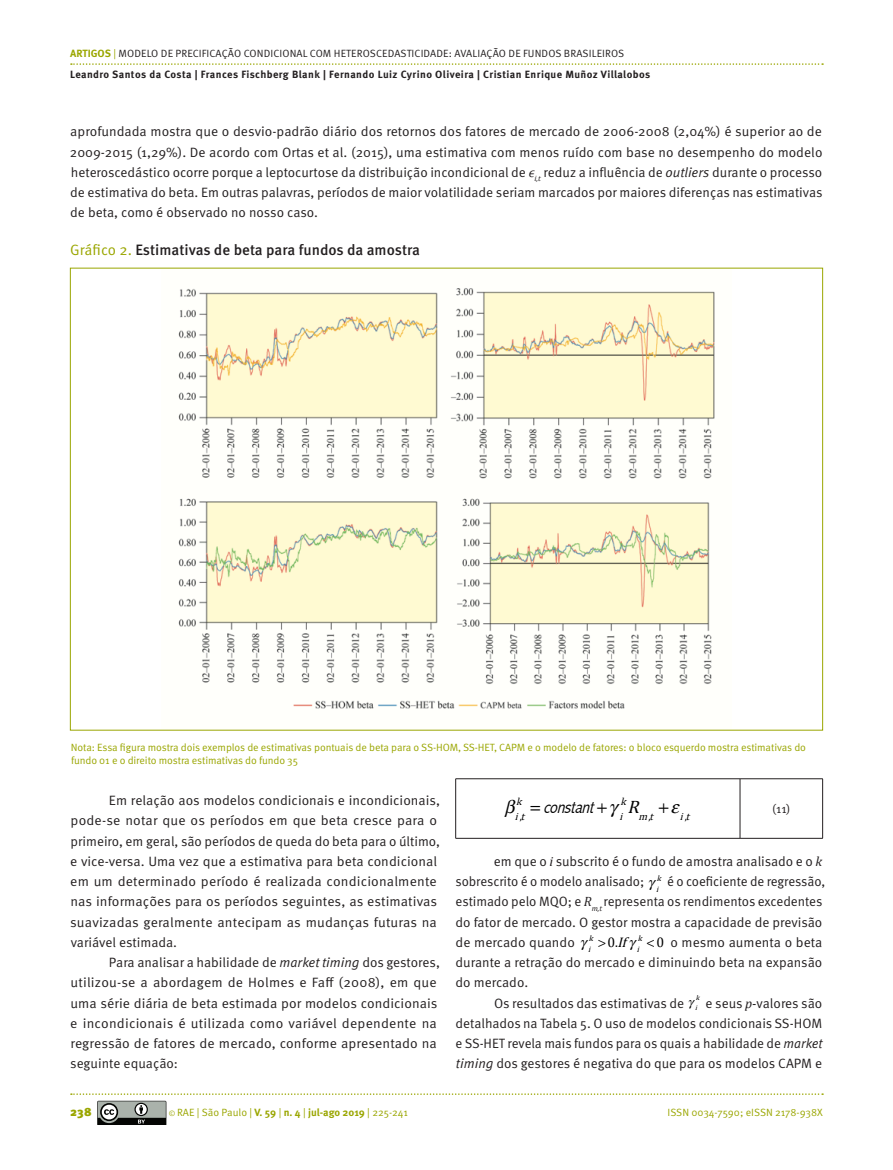
<style>
.page{position:relative;width:893px;height:1170px;background:#fff}
.page>*{position:absolute;margin:0;border:0;box-sizing:border-box;transform-origin:0 0}
.t1{font:italic 300 condensed 18px "Abadi";color:#000}
._07_Tit_Grafico_2{font:500 15px "Meta Pro";color:#231f20}
._06_Corpo_de_Texto_M{font:13.5px/20.2px "Meta Pro";color:#231f20}
._05_Corpo_de_Texto_I{font:13.5px/20.2px "Meta Pro";color:#231f20;text-align:justify}
.t2{font:12px "Meta Pro";color:#231f20}
.t3{font:900 12px "Meta Pro";color:#9aa600}
._03_Legenda_Tabela_1{font:10.5px/12.6px "Meta Pro";letter-spacing:-.01em;color:#9aa600}
.t4{font:700 10.5px/21.1px "Meta Pro";letter-spacing:.04em;color:#231f20}
.t5{font:italic 10.35px "Cambria Math";color:#000}
.t6{font:italic 8.1px "Cambria Math";color:#000}
.t7{font:italic 6.9px "Cambria Math";color:#000}
.s1{color:#9aa600}
.s2{font-weight:400;color:#9aa600}
.s3{font-weight:400}
.s4{font-family:"Cambria";font-style:italic}
.s5{font-style:italic}
.s6{font-style:normal}
.s7{font-style:normal;font-size:13.95px}
.s8{font-size:13.95px}
.s9{font-size:7.5px}
.s10{font-weight:700}
</style>
<div class="page">
<svg style="left:71px;top:63px;width:752px;height:2px"></svg>
<svg style="left:71px;top:1093px;width:752px;height:1px"></svg>
<svg style="left:97px;top:1100px;width:70px;height:25px;background:#7a7e7a"></svg>
<img style="left:178px;top:288px;width:537px;height:421px">
<hr style="left:455px;top:778px;width:285px;height:1px;background:#231f20">
<hr style="left:455px;top:778px;width:1px;height:60px;background:#231f20">
<hr style="left:740px;top:778px;width:83px;height:1px;background:#231f20">
<hr style="left:740px;top:778px;width:1px;height:60px;background:#231f20">
<hr style="left:822px;top:778px;width:1px;height:60px;background:#231f20">
<hr style="left:455px;top:838px;width:285px;height:1px;background:#231f20">
<hr style="left:740px;top:838px;width:83px;height:1px;background:#231f20">
<p class="t4" style="left:70px;top:43px;width:582px"><span class="s1">ARTIGOS</span> <span class="s2">|</span> <span class="s3">MODELO DE PRECIFICAÇÃO CONDICIONAL COM HETEROSCEDASTICIDADE: AVALIAÇÃO DE FUNDOS BRASILEIROS<br></span>Leandro Santos da Costa | Frances Fischberg Blank | Fernando Luiz Cyrino Oliveira | Cristian Enrique Muñoz Villalobos</p>
<p class="_05_Corpo_de_Texto_I" style="left:70px;top:122px;width:754px">aprofundada mostra que o desvio-padrão diário dos retornos dos fatores de mercado de 2006-2008 (2,04%) é superior ao de 2009-2015 (1,29%). De acordo com Ortas et al. (2015), uma estimativa com menos ruído com base no desempenho do modelo heteroscedástico ocorre porque a leptocurtose da distribuição incondicional de <span class="s4">ϵ</span><sub>i,t</sub> reduz a influência de <span class="s5">outliers</span> durante o processo de estimativa do beta. Em outras palavras, períodos de maior volatilidade seriam marcados por maiores diferenças nas estimativas de beta, como é observado no nosso caso.</p>
<p class="_07_Tit_Grafico_2" style="left:70px;top:240px;width:351px"><span class="s2">Gráfico 2.</span> Estimativas de beta para fundos da amostra</p>
<p class="_03_Legenda_Tabela_1" style="left:71px;top:741px;width:736px">Nota: Essa figura mostra dois exemplos de estimativas pontuais de beta para o SS-HOM, SS-HET, CAPM e o modelo de fatores: o bloco esquerdo mostra estimativas do fundo 01 e o direito mostra estimativas do fundo 35</p>
<p class="_06_Corpo_de_Texto_M" style="left:70px;top:790px;width:371px;text-indent:39px">Em relação aos modelos condicionais e incondicionais, pode-se notar que os períodos em que beta cresce para o primeiro, em geral, são períodos de queda do beta para o último, e vice-versa. Uma vez que a estimativa para beta condicional em um determinado período é realizada condicionalmente nas informações para os períodos seguintes, as estimativas suavizadas geralmente antecipam as mudanças futuras na variável estimada.</p>
<p class="_06_Corpo_de_Texto_M" style="left:70px;top:952px;width:371px;text-indent:39px">Para analisar a habilidade de <span class="s5">market timing</span> dos gestores, utilizou-se a abordagem de Holmes e Faff (2008), em que uma série diária de beta estimada por modelos condicionais e incondicionais é utilizada como variável dependente na regressão de fatores de mercado, conforme apresentado na seguinte equação:</p>
<p class="t5" style="left:621px;top:809px;width:85px">k<sup>R</sup>m<span class="s6">,</span>t i<span class="s6">,</span>t</p>
<p class="t2" style="left:772px;top:801px;width:20px">(11)</p>
<p class="_06_Corpo_de_Texto_M" style="left:455px;top:851px;width:368px;text-indent:38px">em que o <span class="s4">i</span> subscrito é o fundo de amostra analisado e o <span class="s4">k </span>sobrescrito é o modelo analisado;</p>
<p class="t6" style="left:656px;top:884px;width:15px">i</p>
<h1 class="t1" style="left:516px;top:796px;width:122px"><sup>k</sup> constant <sub>i</sub></h1>
<p class="t5" style="left:515px;top:809px;width:26px">i<span class="s6">,</span>t</p>
<p class="t6" style="left:657px;top:872px;width:17px">k</p>
<p class="_06_Corpo_de_Texto_M" style="left:456px;top:871px;width:371px;text-indent:211px">é o coeficiente de regressão, estimado pelo MQO; e <span class="s4">R</span><sub>m,t</sub> representa os rendimentos excedentes do fator de mercado. O gestor mostra a capacidade de previsão de mercado quando</p>
<p class="t6" style="left:588px;top:944px;width:15px">i</p>
<p class="t6" style="left:589px;top:939px;width:63px">k <span class="s7">0.</span><span class="s8">If</span>i</p>
<p class="t6" style="left:638px;top:933px;width:28px">k <span class="s7">0</span></p>
<p class="_06_Corpo_de_Texto_M" style="left:456px;top:932px;width:368px;text-align:justify;text-indent:215px">o mesmo aumenta o beta durante a retração do mercado e diminuindo beta na expansão do mercado.</p>
<p class="_06_Corpo_de_Texto_M" style="left:494px;top:993px;width:192px">Os resultados das estimativas de</p>
<p class="t7" style="left:695px;top:1003px;width:13px">i</p>
<p class="t7" style="left:696px;top:993px;width:15px">k</p>
<p class="_06_Corpo_de_Texto_M" style="left:456px;top:993px;width:368px;text-align:justify;text-indent:250px">e seus <span class="s4">p-</span>valores são detalhados na Tabela 5. O uso de modelos condicionais SS-HOM e SS-HET revela mais fundos para os quais a habilidade de <span class="s5">market timing</span> dos gestores é negativa do que para os modelos CAPM e</p>
<p class="t3" style="left:70px;top:1104px;width:23px">238</p>
<p class="_03_Legenda_Tabela_1" style="left:169px;top:1106px;width:241px"><span class="s9">©</span> RAE | São Paulo | <span class="s10">V. 59</span> | <span class="s10">n. 4</span> | <span class="s10">jul-ago 2019</span> | 225-241</p>
<p class="_03_Legenda_Tabela_1" style="left:668px;top:1106px;width:157px">ISSN 0034-7590; eISSN 2178-938X</p>
</div>
